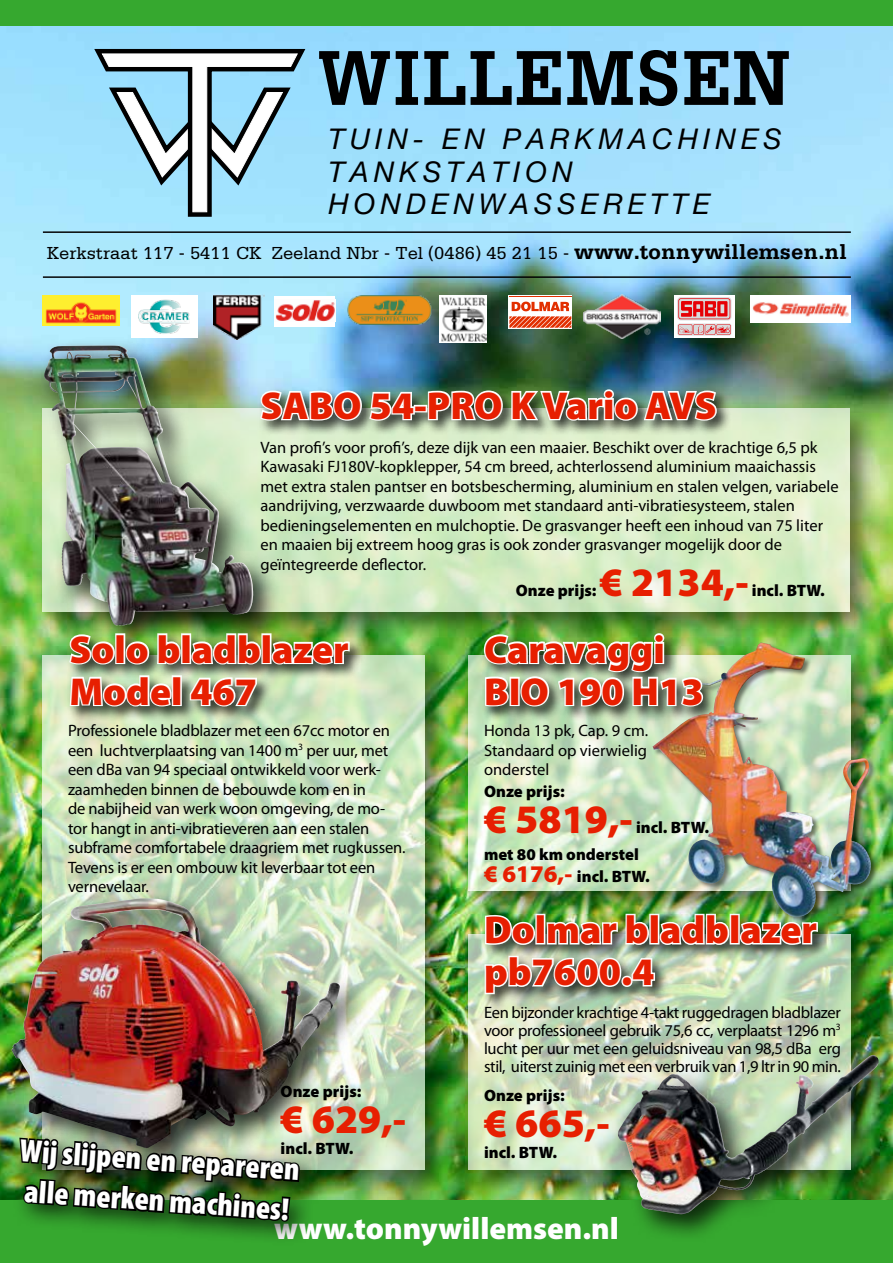
<style>
.page{position:relative;width:893px;height:1263px;background:#fff}
.page>*{position:absolute;margin:0;border:0;box-sizing:border-box;transform-origin:0 0}
.t1{font:700 82.2px "Serifa Std";letter-spacing:.015em;color:#000;scale:.9 1}
.t2{font:900 40.5px "Myriad Pro";color:#e71f01}
.t3{font:900 39px/42px "Myriad Pro";color:#e71f01}
.t4{font:900 condensed 32.25px/40.3px "Myriad Pro";color:#fff}
.t5{font:900 31.05px "Myriad Pro";color:#fff}
.t6{font:italic 28.5px/32.8px "Helvetica Neue";letter-spacing:.175em;color:#000}
.t7{font:18.45px "Serifa Std";color:#000}
.t8{font:16.5px/19.5px "Myriad Pro";letter-spacing:-.005em;color:#000;text-align:justify}
.t9{font:900 16.5px/27px "Myriad Pro";color:#000}
.s1{font-weight:700;font-size:22.35px}
.s2{font-size:24px;color:#e71f01}
</style>
<div class="page">
<img style="left:0;top:26px;width:893px;height:1175px">
<div style="left:0;top:1201px;width:893px;height:62px;background:#36a82f"></div>
<div style="left:0;top:0;width:893px;height:26px;background:#36a82f"></div>
<img style="left:440px;top:296px;width:46px;height:47px">
<img style="left:584px;top:295px;width:77px;height:44px">
<div style="left:750px;top:295px;width:100px;height:28px;background:#fff"></div>
<img style="left:752px;top:302px;width:97px;height:15px">
<img style="left:345px;top:294px;width:88px;height:31px">
<div style="left:275px;top:296px;width:60px;height:31px;background:#fff"></div>
<img style="left:275px;top:300px;width:60px;height:22px">
<div style="left:674px;top:295px;width:61px;height:43px;background:#fff"></div>
<div style="left:677px;top:297px;width:54px;height:23px;background:#d8dbdc;border-radius:3px"></div>
<div style="left:677px;top:323px;width:54px;height:13px;background:#e8e9ea;border-radius:2px"></div>
<svg style="left:678px;top:298px;width:53px;height:37px"></svg>
<img style="left:214px;top:295px;width:51px;height:42px">
<div style="left:131px;top:295px;width:66px;height:43px;background:#fff"></div>
<img style="left:138px;top:299px;width:52px;height:35px">
<img style="left:43px;top:295px;width:76px;height:31px">
<div style="left:509px;top:295px;width:63px;height:34px;background:#fff"></div>
<hr style="left:509px;top:296px;width:62px;height:1px;background:#e22f00">
<svg style="left:509px;top:302px;width:62px;height:26px"></svg>
<hr style="left:43px;top:231px;width:808px;height:2px;background:#000">
<hr style="left:43px;top:276px;width:808px;height:2px;background:#000">
<svg style="left:86px;top:44px;width:228px;height:178px"></svg>
<div style="left:34px;top:647px;width:421px;height:552px;background:#000;opacity:.75"></div>
<svg style="left:43px;top:655px;width:382px;height:515px;background:#cde3c0"></svg>
<div style="left:460px;top:926px;width:420px;height:273px;background:#000;opacity:.75"></div>
<svg style="left:468px;top:934px;width:382px;height:236px;background:#cedec0"></svg>
<div style="left:611px;top:1048px;width:282px;height:194px;background:#000;opacity:.75"></div>
<img style="left:778px;top:1055px;width:93px;height:73px">
<div style="left:482px;top:911px;width:351px;height:98px;background:#000;opacity:.75"></div>
<svg style="left:483px;top:920px;width:53px;height:26px"></svg>
<div style="left:535px;top:914px;width:10px;height:30px;border:3px solid #fff"></div>
<img style="left:545px;top:920px;width:105px;height:26px">
<div style="left:649px;top:914px;width:10px;height:30px;border:3px solid #fff"></div>
<svg style="left:658px;top:934px;width:73px;height:12px"></svg>
<div style="left:730px;top:914px;width:10px;height:30px;border:3px solid #fff"></div>
<svg style="left:738px;top:934px;width:81px;height:12px"></svg>
<svg style="left:483px;top:954px;width:140px;height:42px"></svg>
<div style="left:621px;top:976px;width:11px;height:11px;border:3px solid #fff;border-radius:50%"></div>
<svg style="left:630px;top:957px;width:27px;height:31px"></svg>
<div style="left:34px;top:400px;width:846px;height:241px;background:#000;opacity:.75"></div>
<svg style="left:282px;top:409px;width:568px;height:203px;background:#d8edc7"></svg>
<div style="left:258px;top:387px;width:474px;height:49px;background:#000;opacity:.75"></div>
<img style="left:282px;top:388px;width:134px;height:34px">
<div style="left:414px;top:405px;width:13px;height:7px;border:3px solid #fff"></div>
<svg style="left:426px;top:389px;width:78px;height:33px"></svg>
<img style="left:510px;top:388px;width:208px;height:34px">
<div style="left:37px;top:337px;width:245px;height:317px;background:#000;opacity:.75"></div>
<img style="left:43px;top:345px;width:55px;height:229px">
<div style="left:460px;top:647px;width:420px;height:273px;background:#000;opacity:.75"></div>
<svg style="left:468px;top:655px;width:181px;height:236px;background:#cfe7c4"></svg>
<img style="left:649px;top:640px;width:244px;height:294px">
<img style="left:652px;top:644px;width:219px;height:273px">
<div style="left:481px;top:631px;width:237px;height:91px;background:#000;opacity:.75"></div>
<img style="left:482px;top:632px;width:223px;height:76px">
<div style="left:67px;top:630px;width:298px;height:92px;background:#000;opacity:.75"></div>
<svg style="left:67px;top:633px;width:49px;height:33px"></svg>
<div style="left:115px;top:633px;width:10px;height:31px;border:3px solid #fff"></div>
<img style="left:124px;top:632px;width:58px;height:34px">
<div style="left:181px;top:633px;width:10px;height:31px;border:3px solid #fff"></div>
<svg style="left:190px;top:632px;width:73px;height:34px"></svg>
<div style="left:261px;top:633px;width:10px;height:31px;border:3px solid #fff"></div>
<img style="left:270px;top:640px;width:81px;height:26px">
<svg style="left:68px;top:674px;width:105px;height:34px"></svg>
<div style="left:172px;top:675px;width:10px;height:31px;border:3px solid #fff"></div>
<svg style="left:188px;top:676px;width:70px;height:32px"></svg>
<div style="left:5px;top:890px;width:363px;height:286px;background:#000;opacity:.75"></div>
<img style="left:12px;top:899px;width:284px;height:227px">
<div style="left:8px;top:1126px;width:316px;height:120px;background:#000;opacity:.75"></div>
<img style="left:18px;top:975px;width:284px;height:271px">
<h1 class="t1" style="left:318px;top:30px;width:527px">WILLEMSEN</h1>
<h3 class="t6" style="left:328px;top:122px;width:455px">TUIN- EN PARKMACHINES<br>TANKSTATION<br>HONDENWASSERETTE</h3>
<p class="t7" style="left:47px;top:242px;width:801px">Kerkstraat 117 - 5411 CK Zeeland Nbr - Tel (0486) 45 21 15 - <span class="s1">www.tonnywillemsen.nl</span></p>
<h3 class="t3" style="left:260px;top:385px;width:458px">SABO 54-PRO K Vario AVS</h3>
<p class="t8" style="left:260px;top:438px;width:580px;text-align:left">Van profi’s voor profi’s, deze dijk van een maaier. Beschikt over de krachtige 6,5 pk Kawasaki FJ180V-kopklepper, 54 cm breed, achterlossend aluminium maaichassis met extra stalen pantser en botsbescherming, aluminium en stalen velgen, variabele aandrijving, verzwaarde duwboom met standaard anti-vibratiesysteem, stalen bedieningselementen en mulchoptie. De grasvanger heeft een inhoud van 75 liter en maaien bij extreem hoog gras is ook zonder grasvanger mogelijk door de geïntegreerde deflector.</p>
<h2 class="t2" style="left:600px;top:560px;width:150px">€ 2134,-</h2>
<p class="t9" style="left:516px;top:577px;width:82px">Onze prijs:</p>
<p class="t9" style="left:752px;top:577px;width:74px">incl. BTW.</p>
<h3 class="t3" style="left:69px;top:629px;width:281px">Solo bladblazer<br>Model 467</h3>
<p class="t8" style="left:68px;top:721px;width:339px;text-align:left">Professionele bladblazer met een 67cc motor en een luchtverplaatsing van 1400 m<sup>3</sup> per uur, met een dBa van 94 speciaal ontwikkeld voor werk&shy;zaamheden binnen de bebouwde kom en in<br>de nabijheid van werk woon omgeving, de mo&shy;tor hangt in anti-vibratieveren aan een stalen subframe comfortabele draagriem met rugkussen.<br>Tevens is er een ombouw kit leverbaar tot een vernevelaar.</p>
<h3 class="t3" style="left:484px;top:629px;width:221px">Caravaggi<br>BIO 190 H13</h3>
<p class="t8" style="left:484px;top:721px;width:166px">Honda 13 pk, Cap. 9 cm.<br>Standaard op vierwielig onderstel</p>
<p class="t9" style="left:484px;top:778px;width:82px">Onze prijs:</p>
<h2 class="t2" style="left:484px;top:796px;width:150px">€ 5819,-</h2>
<p class="t9" style="left:484px;top:814px;width:227px;text-indent:152px">incl. BTW. met 80 km onderstel</p>
<p class="t9" style="left:484px;top:863px;width:167px"><span class="s2">€ 6176,-</span> incl. BTW.</p>
<h3 class="t3" style="left:484px;top:909px;width:335px">Dolmar bladblazer pb7600.4</h3>
<p class="t8" style="left:484px;top:1003px;width:358px;line-height:18px">Een bijzonder krachtige 4-takt ruggedragen bladblazer voor professioneel gebruik 75,6 cc, verplaatst 1296 m<sup>3 </sup>lucht per uur met een geluidsniveau van 98,5 dBa erg stil, uiterst zuinig met een verbruik van 1,9 ltr in 90 min.</p>
<p class="t9" style="left:484px;top:1082px;width:82px">Onze prijs:</p>
<h2 class="t2" style="left:484px;top:1100px;width:127px">€ 665,-</h2>
<p class="t9" style="left:484px;top:1139px;width:74px">incl. BTW.</p>
<p class="t9" style="left:281px;top:1078px;width:82px">Onze prijs:</p>
<h2 class="t2" style="left:281px;top:1096px;width:127px">€ 629,-</h2>
<p class="t9" style="left:281px;top:1135px;width:74px">incl. BTW.</p>
<h3 class="t4" style="left:21px;top:1130px;width:282px;rotate:4deg">Wij slijpen en repareren alle merken machines!</h3>
<h3 class="t5" style="left:274px;top:1211px;width:346px">www.tonnywillemsen.nl</h3>
</div>
